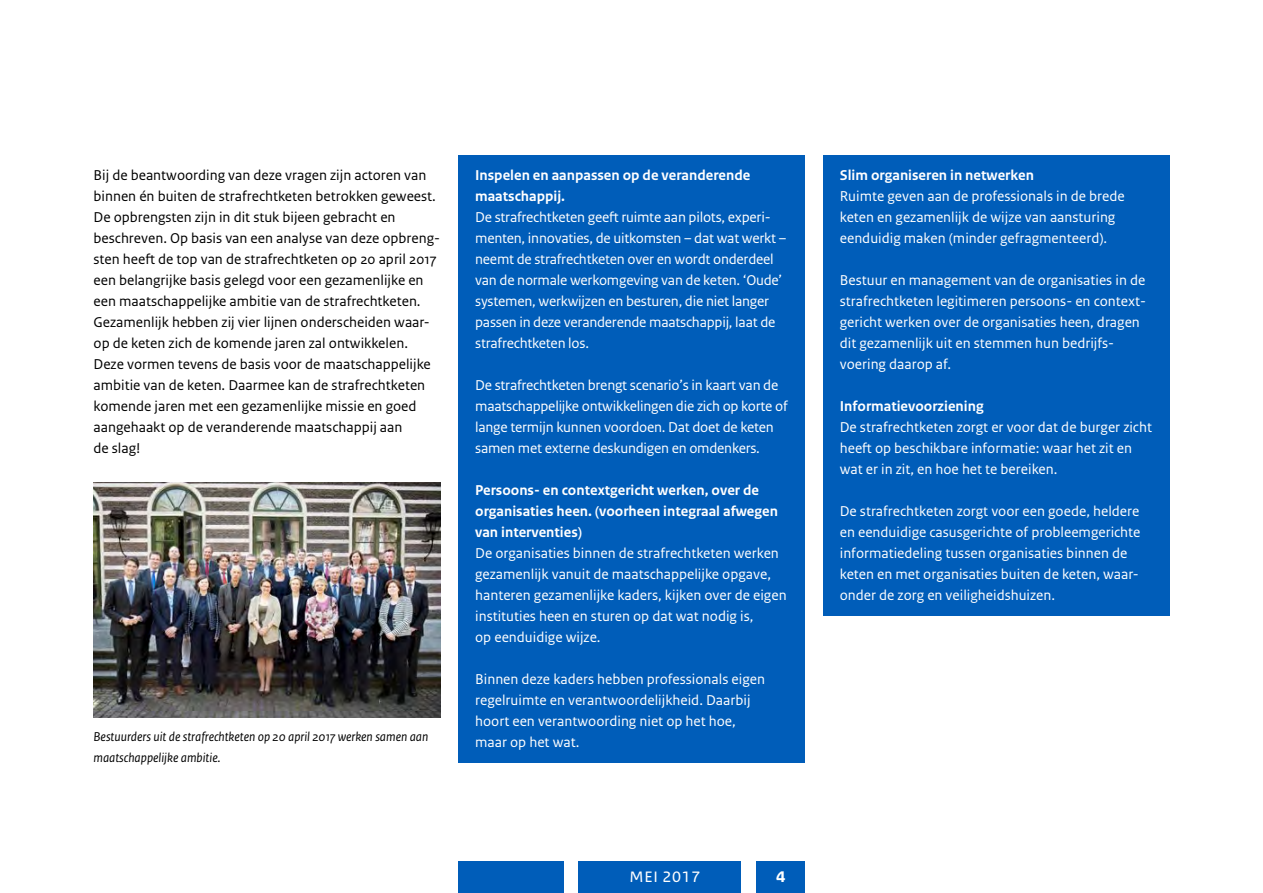
<style>
.page{position:relative;width:1263px;height:893px;background:#fff}
.page>*{position:absolute;margin:0;border:0;box-sizing:border-box;transform-origin:0 0}
.t1{font:21px "Rijksoverheid Sans Heading";letter-spacing:.03em;color:#fff}
.t2{font:700 21px "Rijksoverheid Sans Heading";color:#fff}
.t3{font:15px/21px "Rijksoverheid Sans Text";color:#fff}
.t4{font:15px/21px "Rijksoverheid Sans Text";color:#000}
.t5{font:700 15px/21px "Rijksoverheid Sans Text";color:#fff}
.t6{font:italic 13.5px/21px "Rijksoverheid Sans Text";color:#000}
</style>
<div class="page">
<div style="left:458px;top:155px;width:347px;height:608px;background:#005db9"></div>
<div style="left:823px;top:155px;width:346px;height:461px;background:#005db9"></div>
<div style="left:458px;top:861px;width:106px;height:32px;background:#005db9"></div>
<div style="left:756px;top:861px;width:49px;height:32px;background:#005db9"></div>
<div style="left:579px;top:861px;width:162px;height:32px;background:#005db9"></div>
<img style="left:94px;top:483px;width:346px;height:234px">
<p class="t4" style="left:94px;top:165px;width:348px">Bij de beantwoording van deze vragen zijn actoren van binnen én buiten de strafrechtketen betrokken geweest.<br>De opbrengsten zijn in dit stuk bijeen gebracht en beschreven. Op basis van een analyse van deze opbreng&shy;sten heeft de top van de strafrechtketen op 20 april 2017 een belangrijke basis gelegd voor een gezamenlijke en een maatschappelijke ambitie van de strafrechtketen.<br>Gezamenlijk hebben zij vier lijnen onderscheiden waar&shy;op de keten zich de komende jaren zal ontwikkelen.<br>Deze vormen tevens de basis voor de maatschappelijke ambitie van de keten. Daarmee kan de strafrechtketen komende jaren met een gezamenlijke missie en goed aangehaakt op de veranderende maatschappij aan<br>de slag!</p>
<p class="t5" style="left:475px;top:165px;width:277px">Inspelen en aanpassen op de veranderende maatschappij.</p>
<p class="t3" style="left:475px;top:207px;width:313px">De strafrechtketen geeft ruimte aan pilots, experi&shy;menten, innovaties, de uitkomsten – dat wat werkt – neemt de strafrechtketen over en wordt onderdeel van de normale werkomgeving van de keten. ‘Oude’ systemen, werkwijzen en besturen, die niet langer passen in deze veranderende maatschappij, laat de strafrechtketen los.</p>
<p class="t3" style="left:475px;top:375px;width:314px">De strafrechtketen brengt scenario’s in kaart van de maatschappelijke ontwikkelingen die zich op korte of lange termijn kunnen voordoen. Dat doet de keten samen met externe deskundigen en omdenkers.</p>
<p class="t5" style="left:475px;top:480px;width:304px">Persoons- en contextgericht werken, over de organisaties heen. (voorheen integraal afwegen van interventies)</p>
<p class="t3" style="left:475px;top:543px;width:313px">De organisaties binnen de strafrechtketen werken gezamenlijk vanuit de maatschappelijke opgave, hanteren gezamenlijke kaders, kijken over de eigen instituties heen en sturen op dat wat nodig is,<br>op eenduidige wijze.</p>
<p class="t3" style="left:475px;top:669px;width:291px">Binnen deze kaders hebben professionals eigen regelruimte en verantwoordelijkheid. Daarbij hoort een verantwoording niet op het hoe, maar op het wat.</p>
<p class="t6" style="left:94px;top:727px;width:336px">Bestuurders uit de strafrechtketen op 20 april 2017 werken samen aan maatschappelijke ambitie.</p>
<h1 class="t1" style="left:630px;top:863px;width:72px">mei 2017</h1>
<h1 class="t2" style="left:776px;top:863px;width:10px">4</h1>
<p class="t5" style="left:840px;top:165px;width:196px">Slim organiseren in netwerken</p>
<p class="t3" style="left:840px;top:186px;width:286px">Ruimte geven aan de professionals in de brede keten en gezamenlijk de wijze van aansturing eenduidig maken (minder gefragmenteerd).</p>
<p class="t3" style="left:840px;top:270px;width:308px">Bestuur en management van de organisaties in de strafrechtketen legitimeren persoons- en context&shy;gericht werken over de organisaties heen, dragen dit gezamenlijk uit en stemmen hun bedrijfs&shy;voering daarop af.</p>
<p class="t5" style="left:840px;top:396px;width:145px">Informatievoorziening</p>
<p class="t3" style="left:840px;top:417px;width:314px">De strafrechtketen zorgt er voor dat de burger zicht heeft op beschikbare informatie: waar het zit en wat er in zit, en hoe het te bereiken.</p>
<p class="t3" style="left:840px;top:501px;width:302px">De strafrechtketen zorgt voor een goede, heldere en eenduidige casusgerichte of probleemgerichte informatiedeling tussen organisaties binnen de keten en met organisaties buiten de keten, waar&shy;onder de zorg en veiligheidshuizen.</p>
</div>
